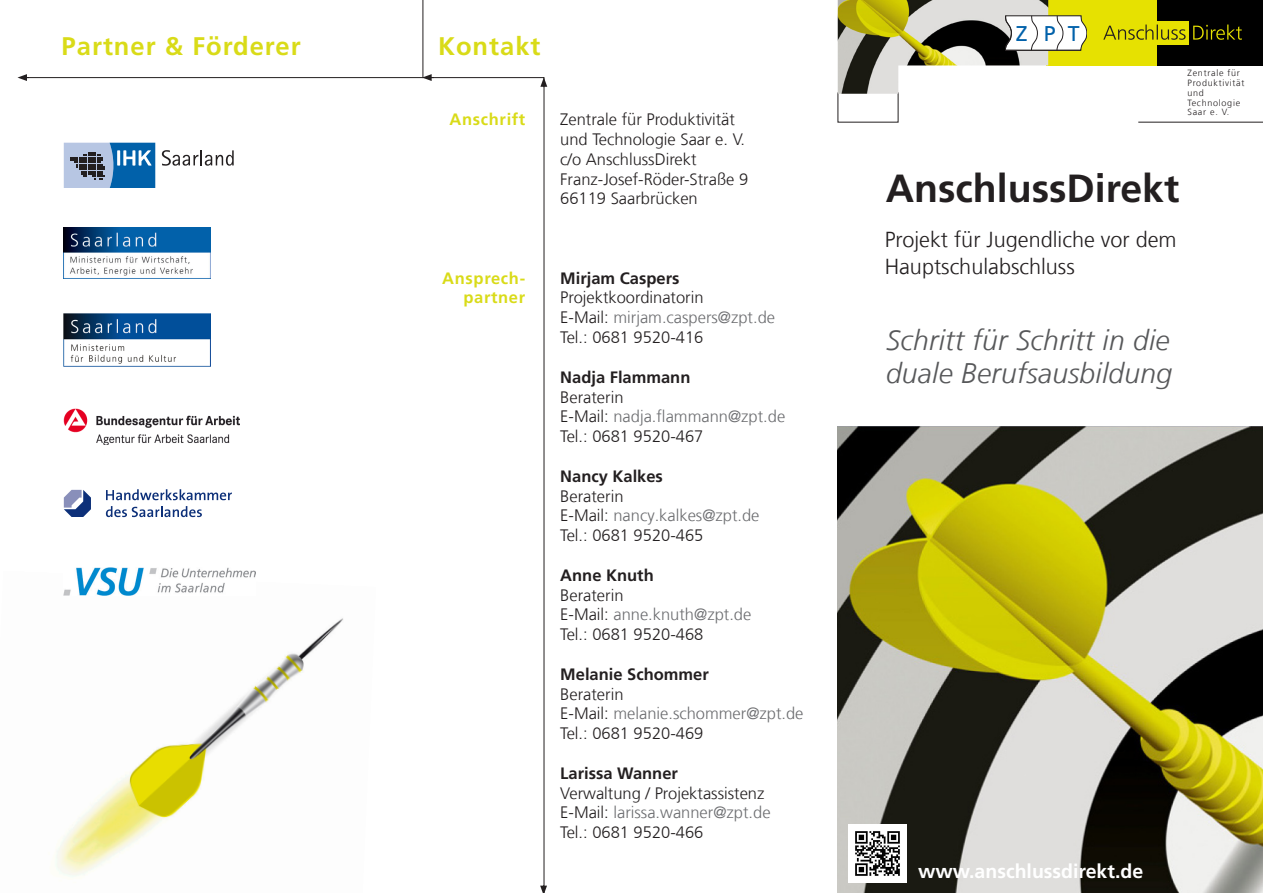
<style>
.page{position:relative;width:1263px;height:893px;background:#fff}
.page>*{position:absolute;margin:0;border:0;box-sizing:border-box;transform-origin:0 0}
.t1{font:700 39.3px "Frutiger LT Com";color:#231f20}
.t2{font:italic 300 28.35px/32.1px "Frutiger LT Com";letter-spacing:.01em;color:#57585a}
.t3{font:700 25.5px "Frutiger LT Com";letter-spacing:.04em;color:#d9db18}
.t4{font:300 21.6px/26.7px "Frutiger LT Com";color:#231f20}
.t5{font:21.3px "Frutiger";color:#0161aa}
.t6{font:700 19.5px "Frutiger LT Com";color:#fff}
.t7{font:300 16.5px/19.8px "Frutiger LT Com";color:#231f20}
.t8{font:300 16.5px "Frutiger LT Com";color:#6c6d70}
.t9{font:700 16.5px "Frutiger LT Com";color:#231f20}
.t10{font:700 16.5px/19.8px "Frutiger LT Com";letter-spacing:.04em;color:#d9db18;text-align:right}
.t11{font:300 9px "Frutiger LT Com";letter-spacing:.08em;color:#231f20}
.s1{color:#231f20}
.s2{color:#6c6d70}
</style>
<div class="page">
<svg style="left:422px;top:0;width:123px;height:885px"></svg>
<svg style="left:540px;top:77px;width:7px;height:10px"></svg>
<svg style="left:540px;top:885px;width:7px;height:8px"></svg>
<svg style="left:422px;top:74px;width:12px;height:7px"></svg>
<img style="left:838px;top:427px;width:425px;height:466px">
<div style="left:1046px;top:0;width:156px;height:66px;background:#e6e101"></div>
<div style="left:1157px;top:0;width:106px;height:66px;background:#000"></div>
<div style="left:1144px;top:21px;width:45px;height:24px;background:#e6e101"></div>
<svg style="left:1193px;top:25px;width:49px;height:15px"></svg>
<svg style="left:1103px;top:25px;width:82px;height:15px"></svg>
<img style="left:838px;top:0;width:210px;height:94px">
<hr style="left:1138px;top:122px;width:125px;height:1px;background:#231f20">
<svg style="left:1005px;top:16px;width:82px;height:35px"></svg>
<img style="left:56px;top:571px;width:287px;height:305px">
<svg style="left:17px;top:74px;width:12px;height:7px"></svg>
<hr style="left:26px;top:77px;width:397px;height:1px;background:#231f20">
<img style="left:64px;top:227px;width:147px;height:51px">
<svg style="left:162px;top:150px;width:72px;height:16px"></svg>
<svg style="left:64px;top:143px;width:91px;height:45px"></svg>
<svg style="left:64px;top:490px;width:27px;height:27px"></svg>
<svg style="left:106px;top:489px;width:126px;height:11px"></svg>
<svg style="left:106px;top:506px;width:96px;height:11px"></svg>
<img style="left:64px;top:568px;width:191px;height:27px">
<img style="left:64px;top:408px;width:176px;height:37px">
<img style="left:64px;top:314px;width:147px;height:52px">
<img style="left:848px;top:825px;width:58px;height:58px">
<p class="t3" style="left:62px;top:31px;width:240px">Partner &amp; Förderer</p>
<p class="t3" style="left:438px;top:31px;width:104px">Kontakt</p>
<p class="t10" style="left:450px;top:110px;width:77px">Anschrift</p>
<p class="t7" style="left:560px;top:110px;width:176px">Zentrale für Produktivität</p>
<p class="t7" style="left:560px;top:130px;width:186px">und Technologie Saar e. V.</p>
<p class="t7" style="left:560px;top:149px;width:138px">c/o AnschlussDirekt</p>
<p class="t7" style="left:560px;top:169px;width:189px">Franz-Josef-Röder-Straße 9</p>
<p class="t7" style="left:560px;top:189px;width:139px">66119 Saarbrücken</p>
<p class="t10" style="left:442px;top:268px;width:84px">Ansprech&shy;partner</p>
<p class="t9" style="left:560px;top:268px;width:121px">Mirjam Caspers</p>
<p class="t7" style="left:560px;top:288px;width:145px">Projektkoordinatorin</p>
<p class="t8" style="left:560px;top:308px;width:216px"><span class="s1">E-Mail:</span> mirjam.caspers@zpt.de</p>
<p class="t7" style="left:560px;top:328px;width:145px">Tel.: 0681 9520-416</p>
<p class="t9" style="left:560px;top:367px;width:132px">Nadja Flammann</p>
<p class="t7" style="left:560px;top:387px;width:65px">Beraterin</p>
<p class="t8" style="left:560px;top:407px;width:226px"><span class="s1">E-Mail:</span> nadja.flammann@zpt.de</p>
<p class="t7" style="left:560px;top:427px;width:145px">Tel.: 0681 9520-467</p>
<p class="t9" style="left:560px;top:466px;width:104px">Nancy Kalkes</p>
<p class="t7" style="left:560px;top:486px;width:65px">Beraterin</p>
<p class="t7" style="left:560px;top:506px;width:201px">E-Mail: <span class="s2">nancy.kalkes@zpt.de<br></span>Tel.: 0681 9520-465</p>
<p class="t9" style="left:560px;top:565px;width:95px">Anne Knuth</p>
<p class="t7" style="left:560px;top:585px;width:65px">Beraterin</p>
<p class="t8" style="left:560px;top:605px;width:193px"><span class="s1">E-Mail:</span> anne.knuth@zpt.de</p>
<p class="t7" style="left:560px;top:625px;width:145px">Tel.: 0681 9520-468</p>
<p class="t9" style="left:560px;top:664px;width:150px">Melanie Schommer</p>
<p class="t7" style="left:560px;top:684px;width:65px">Beraterin</p>
<p class="t8" style="left:560px;top:704px;width:245px"><span class="s1">E-Mail:</span> melanie.schommer@zpt.de</p>
<p class="t7" style="left:560px;top:724px;width:145px">Tel.: 0681 9520-469</p>
<p class="t9" style="left:560px;top:763px;width:119px">Larissa Wanner</p>
<p class="t7" style="left:560px;top:783px;width:206px">Verwaltung / Projektassistenz</p>
<p class="t8" style="left:560px;top:803px;width:212px"><span class="s1">E-Mail:</span> larissa.wanner@zpt.de</p>
<p class="t7" style="left:560px;top:823px;width:145px">Tel.: 0681 9520-466</p>
<p class="t5" style="left:1016px;top:21px;width:65px">ZPT</p>
<p class="t11" style="left:1187px;top:68px;width:54px">Zentrale für</p>
<p class="t11" style="left:1187px;top:78px;width:58px">Produktivität</p>
<p class="t11" style="left:1187px;top:87px;width:18px">und</p>
<p class="t11" style="left:1187px;top:97px;width:54px">Technologie</p>
<p class="t11" style="left:1187px;top:107px;width:43px">Saar e. V.</p>
<p class="t1" style="left:886px;top:165px;width:295px">AnschlussDirekt</p>
<p class="t4" style="left:885px;top:226px;width:293px">Projekt für Jugendliche vor dem<br>Hauptschulabschluss</p>
<p class="t2" style="left:886px;top:325px;width:288px">Schritt für Schritt in die duale Berufsausbildung</p>
<p class="t6" style="left:918px;top:860px;width:227px">www.anschlussdirekt.de</p>
</div>
